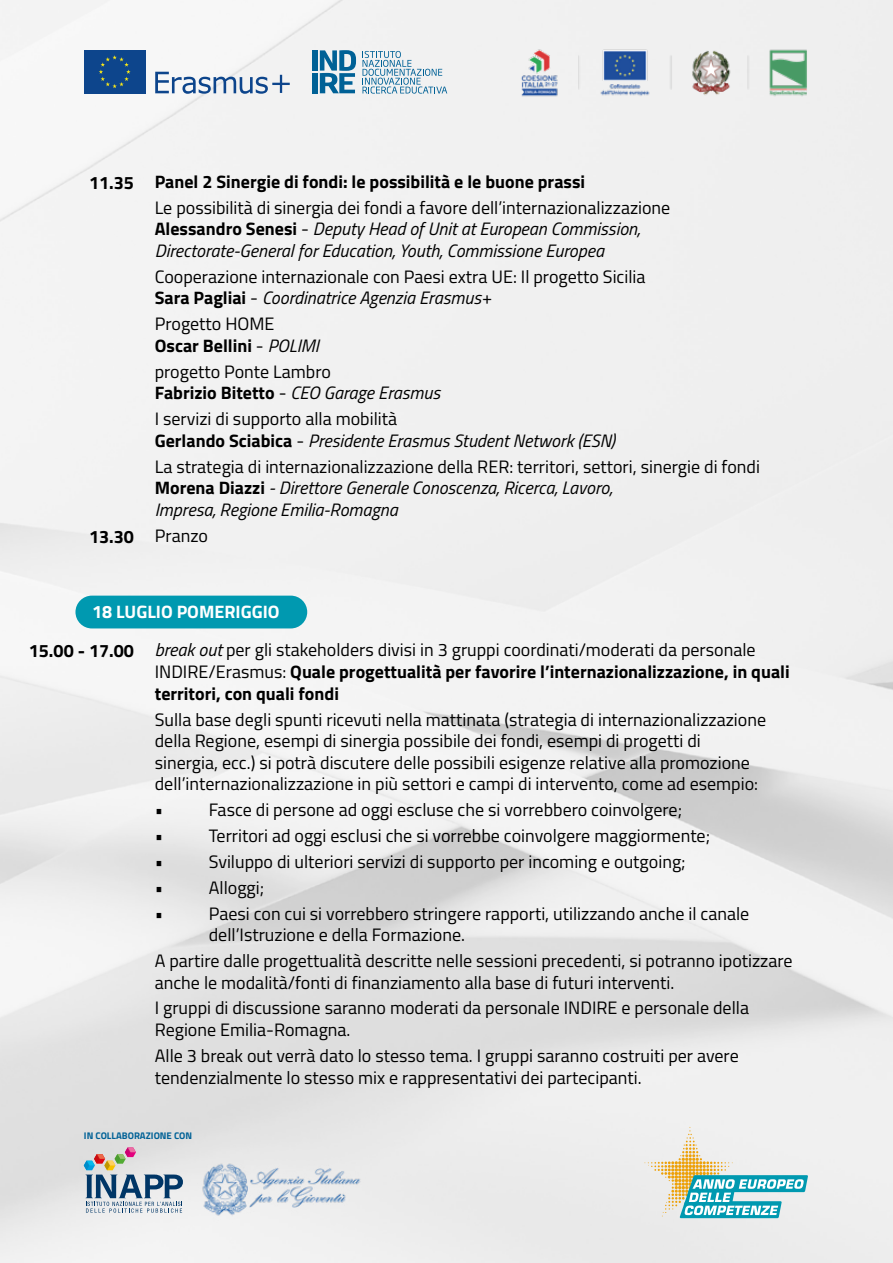
<style>
.page{position:relative;width:893px;height:1263px;background:#fff}
.page>*{position:absolute;margin:0;border:0;box-sizing:border-box;transform-origin:0 0}
.t1{font:18px/21.6px "Titillium";color:#000}
.t2{font:italic 18px/21.6px "Titillium";color:#000}
.t3{font:700 18px/21.6px "Titillium";color:#000}
.t4{font:700 18px "Titillium";color:#fff}
.t5{font:700 9.6px "Titillium";color:#006196}
.s1{font-style:normal}
.s2{font-weight:700;font-style:normal}
.s3{font-weight:700}
.s4{font-style:italic}
.s5{font-weight:400;font-style:italic}
.s6{font-weight:400}
</style>
<div class="page">
<img style="left:0;top:0;width:893px;height:1263px">
<svg style="left:155px;top:72px;width:135px;height:22px"></svg>
<div style="left:84px;top:50px;width:62px;height:43px;background:#0d458c"></div>
<svg style="left:99px;top:55px;width:32px;height:33px"></svg>
<svg style="left:362px;top:51px;width:85px;height:43px"></svg>
<div style="left:312px;top:50px;width:5px;height:21px;background:#006196"></div>
<div style="left:312px;top:73px;width:5px;height:20px;background:#006196"></div>
<svg style="left:320px;top:50px;width:36px;height:43px"></svg>
<svg style="left:645px;top:1127px;width:163px;height:91px"></svg>
<svg style="left:84px;top:1147px;width:99px;height:66px;background:#b0b9c2"></svg>
<img style="left:509px;top:42px;width:312px;height:60px">
<img style="left:196px;top:1154px;width:173px;height:69px">
<div style="left:75px;top:596px;width:232px;height:32px;background:#0099b0;border-radius:16px"></div>
<p class="t3" style="left:89px;top:171px;width:46px">11.35</p>
<p class="t3" style="left:89px;top:525px;width:46px">13.30</p>
<p class="t3" style="left:155px;top:170px;width:432px">Panel 2 Sinergie di fondi: le possibilità e le buone prassi</p>
<p class="t2" style="left:155px;top:196px;width:517px"><span class="s1">Le possibilità di sinergia dei fondi a favore dell’internazionalizzazione<br></span><span class="s2">Alessandro Senesi</span> <span class="s1">-</span> Deputy Head of Unit at European Commission,<br>Directorate-General for Education, Youth, Commissione Europea</p>
<p class="t1" style="left:155px;top:265px;width:492px">Cooperazione internazionale con Paesi extra UE: Il progetto Sicilia<br><span class="s3">Sara Pagliai</span> - <span class="s4">Coordinatrice Agenzia Erasmus+</span></p>
<p class="t1" style="left:155px;top:312px;width:166px">Progetto HOME<br><span class="s3">Oscar Bellini</span> - <span class="s4">POLIMI</span></p>
<p class="t1" style="left:155px;top:360px;width:287px">progetto Ponte Lambro<br><span class="s3">Fabrizio Bitetto</span> - <span class="s4">CEO Garage Erasmus</span></p>
<p class="t2" style="left:155px;top:407px;width:462px"><span class="s1">I servizi di supporto alla mobilità<br></span><span class="s2">Gerlando Sciabica</span> <span class="s1">-</span> Presidente Erasmus Student Network (ESN)</p>
<p class="t1" style="left:155px;top:455px;width:607px">La strategia di internazionalizzazione della RER: territori, settori, sinergie di fondi<br><span class="s3">Morena Diazzi</span> <span class="s4">- Direttore Generale Conoscenza, Ricerca, Lavoro,<br>Impresa, Regione Emilia-Romagna</span></p>
<p class="t1" style="left:155px;top:524px;width:55px">Pranzo</p>
<p class="t4" style="left:92px;top:598px;width:189px">18 LUGLIO POMERIGGIO</p>
<p class="t3" style="left:29px;top:639px;width:107px">15.00 - 17.00</p>
<p class="t3" style="left:155px;top:638px;width:636px"><span class="s5">break out</span> <span class="s6">per gli stakeholders divisi in 3 gruppi coordinati/moderati da personale<br>INDIRE/Erasmus:</span> Quale progettualità per favorire l’internazionalizzazione, in quali territori, con quali fondi</p>
<p class="t1" style="left:155px;top:707px;width:613px">Sulla base degli spunti ricevuti nella mattinata (strategia di internazionalizzazione della Regione, esempi di sinergia possibile dei fondi, esempi di progetti di sinergia, ecc.) si potrà discutere delle possibili esigenze relative alla promozione dell’internazionalizzazione in più settori e campi di intervento, come ad esempio:</p>
<p class="t1" style="left:155px;top:798px;width:10px">•</p>
<p class="t1" style="left:209px;top:798px;width:475px">Fasce di persone ad oggi escluse che si vorrebbero coinvolgere;</p>
<p class="t1" style="left:155px;top:824px;width:10px">•</p>
<p class="t1" style="left:209px;top:824px;width:503px">Territori ad oggi esclusi che si vorrebbe coinvolgere maggiormente;</p>
<p class="t1" style="left:155px;top:850px;width:10px">•</p>
<p class="t1" style="left:209px;top:850px;width:478px">Sviluppo di ulteriori servizi di supporto per incoming e outgoing;</p>
<p class="t1" style="left:155px;top:876px;width:10px">•</p>
<p class="t1" style="left:209px;top:876px;width:57px">Alloggi;</p>
<p class="t1" style="left:155px;top:901px;width:10px">•</p>
<p class="t1" style="left:209px;top:901px;width:542px">Paesi con cui si vorrebbero stringere rapporti, utilizzando anche il canale dell’Istruzione e della Formazione.</p>
<p class="t1" style="left:155px;top:949px;width:639px">A partire dalle progettualità descritte nelle sessioni precedenti, si potranno ipotizzare anche le modalità/fonti di finanziamento alla base di futuri interventi.</p>
<p class="t1" style="left:155px;top:996px;width:596px">I gruppi di discussione saranno moderati da personale INDIRE e personale della<br>Regione Emilia-Romagna.</p>
<p class="t1" style="left:155px;top:1044px;width:585px">Alle 3 break out verrà dato lo stesso tema. I gruppi saranno costruiti per avere tendenzialmente lo stesso mix e rappresentativi dei partecipanti.</p>
<p class="t5" style="left:84px;top:1128px;width:110px">IN COLLABORAZIONE CON</p>
</div>
